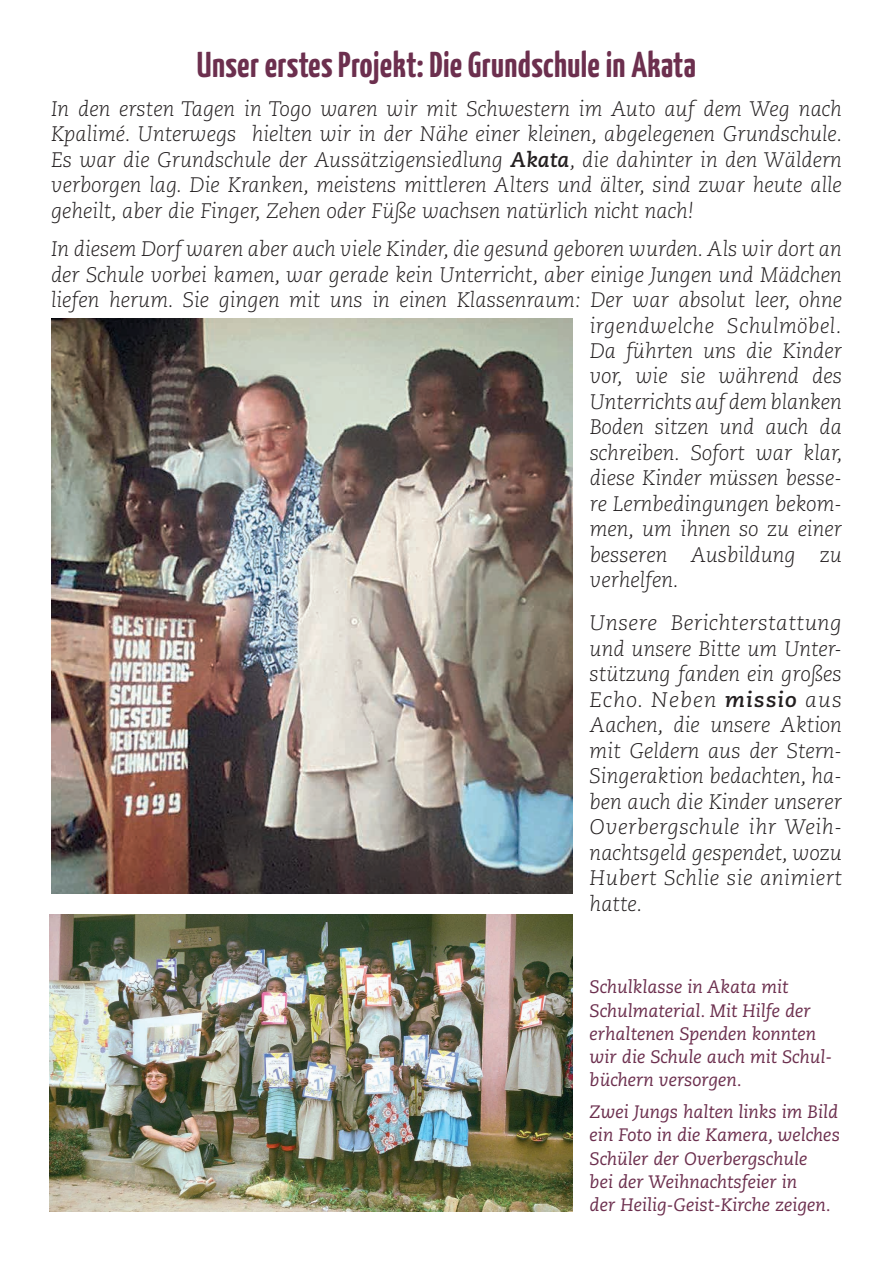
<style>
.page{position:relative;width:893px;height:1263px;background:#fff}
.page>*{position:absolute;margin:0;border:0;box-sizing:border-box;transform-origin:0 0}
.t1{font:700 36px "Yanone Kaffeesatz";letter-spacing:.01em;color:#6c2f4e}
.t2{font:italic 300 21px/25.5px "Caecilia";color:#231f20;text-align:justify}
.t3{font:italic 300 21px/25.5px "Caecilia";color:#231f20;text-align:justify;scale:1.04 1}
.t4{font:italic 300 21px "Caecilia";letter-spacing:.02em;color:#231f20}
.t5{font:italic 18px/23.2px "Caecilia";color:#6c2f4e}
.s1{font-weight:700}
</style>
<div class="page">
<img style="left:50px;top:914px;width:523px;height:298px">
<img style="left:51px;top:319px;width:522px;height:574px">
<h1 class="t1" style="left:197px;top:43px;width:501px">Unser erstes Projekt: Die Grundschule in Akata</h1>
<p class="t2" style="left:51px;top:96px;width:793px">In den ersten Tagen in Togo waren wir mit Schwestern im Auto auf dem Weg nach Kpalimé. Unterwegs hielten wir in der Nähe einer kleinen, abgelegenen Grundschule.<br>Es war die Grundschule der Aussätzigensiedlung <span class="s1">Akata</span>, die dahinter in den Wäldern verborgen lag. Die Kranken, meistens mittleren Alters und älter, sind zwar heute alle geheilt, aber die Finger, Zehen oder Füße wachsen natürlich nicht nach!</p>
<p class="t2" style="left:51px;top:236px;width:792px">In diesem Dorf waren aber auch viele Kinder, die gesund geboren wurden. Als wir dort an</p>
<p class="t2" style="left:51px;top:262px;width:792px">der Schule vorbei kamen, war gerade kein Unterricht, aber einige Jungen und Mädchen</p>
<p class="t2" style="left:51px;top:287px;width:792px">liefen herum. Sie gingen mit uns in einen Klassenraum: Der war absolut leer, ohne</p>
<p class="t4" style="left:590px;top:313px;width:254px">irgendwelche Schulmöbel.</p>
<p class="t2" style="left:590px;top:338px;width:254px">Da führten uns die Kinder</p>
<p class="t2" style="left:590px;top:364px;width:254px">vor, wie sie während des</p>
<p class="t2" style="left:590px;top:389px;width:254px">Unterrichts auf dem blanken</p>
<p class="t2" style="left:590px;top:415px;width:254px">Boden sitzen und auch da</p>
<p class="t2" style="left:590px;top:440px;width:255px">schreiben. Sofort war klar,</p>
<p class="t2" style="left:590px;top:466px;width:254px">diese Kinder müssen besse-</p>
<p class="t2" style="left:590px;top:491px;width:254px">re Lernbedingungen bekom-</p>
<p class="t2" style="left:590px;top:517px;width:254px">men, um ihnen so zu einer</p>
<p class="t2" style="left:590px;top:542px;width:254px">besseren Ausbildung zu</p>
<p class="t2" style="left:590px;top:568px;width:91px">verhelfen.</p>
<p class="t3" style="left:590px;top:611px;width:244px">Unsere Berichterstattung und unsere Bitte um Unter&shy;stützung fanden ein großes Echo. Neben <span class="s1">missio</span> aus Aachen, die unsere Aktion mit Geldern aus der Stern-Singeraktion bedachten, ha&shy;ben auch die Kinder unserer Overbergschule ihr Weih&shy;nachtsgeld gespendet, wozu Hubert Schlie sie animiert hatte.</p>
<p class="t5" style="left:590px;top:976px;width:244px">Schulklasse in Akata mit<br>Schulmaterial. Mit Hilfe der erhaltenen Spenden konnten wir die Schule auch mit Schul&shy;büchern versorgen.</p>
<p class="t5" style="left:590px;top:1101px;width:252px">Zwei Jungs halten links im Bild ein Foto in die Kamera, welches<br>Schüler der Overbergschule<br>bei der Weihnachtsfeier in<br>der Heilig-Geist-Kirche zeigen.</p>
</div>
